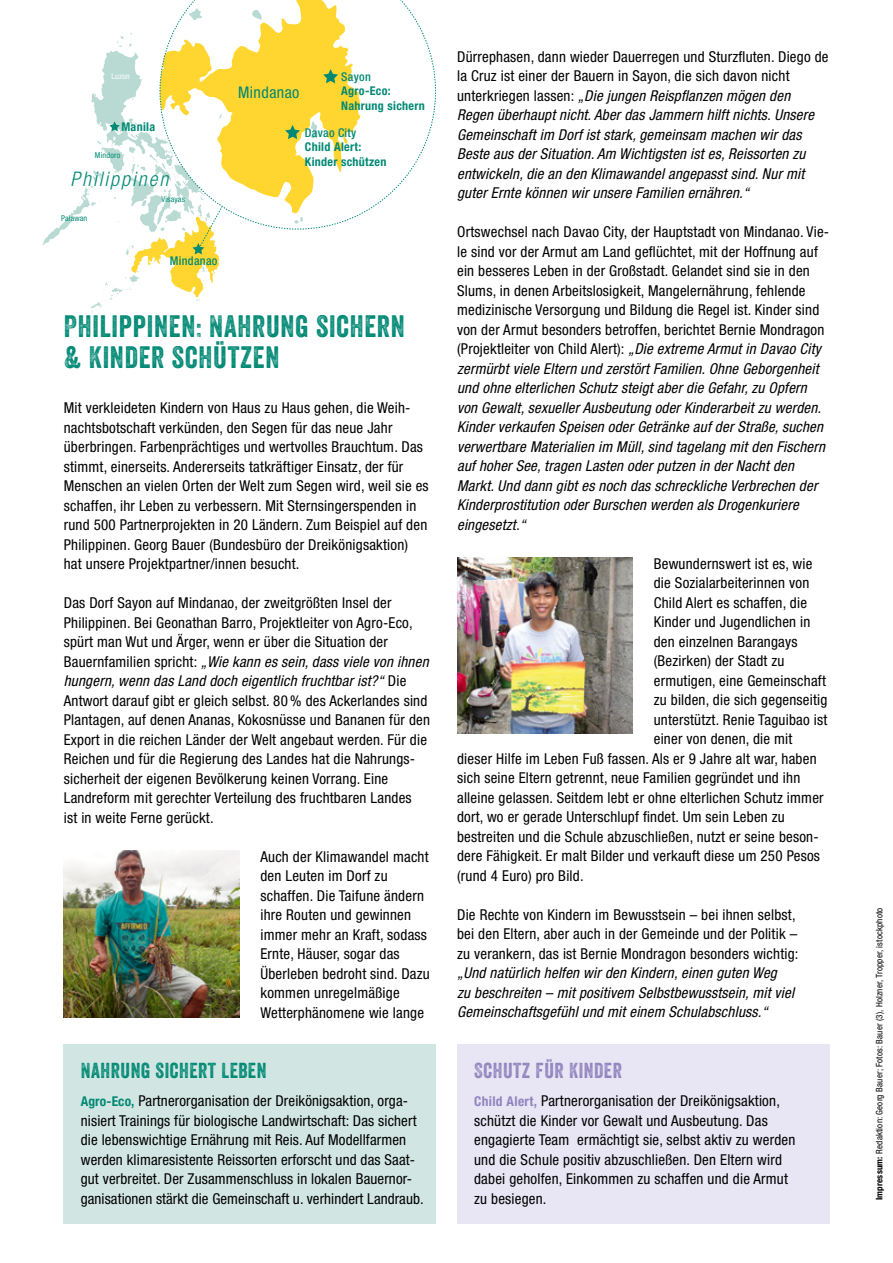
<style>
.page{position:relative;width:893px;height:1263px;background:#fff}
.page>*{position:absolute;margin:0;border:0;box-sizing:border-box;transform-origin:0 0}
.t1{font:30px/31.5px "Veneer Two";letter-spacing:.025em;color:#008974}
.t2{font:21px "Veneer Two";letter-spacing:.025em;color:#008974}
.t3{font:21px "Veneer Two";letter-spacing:.025em;color:#9184be}
.t4{font:italic 300 condensed 20.1px "Helvetica Neue LT Std";letter-spacing:.1em;color:#008974}
.t5{font:condensed 16.05px "Helvetica Neue LT Std";letter-spacing:.025em;color:#008974}
.t6{font:condensed 15px/19.5px "Helvetica Neue LT Std";letter-spacing:.015em;color:#000}
.t7{font:italic condensed 15px/19.5px "Helvetica Neue LT Std";letter-spacing:.015em;color:#000}
.t8{font:700 condensed 12px/14.5px "Helvetica Neue LT Std";letter-spacing:.025em;color:#008974}
.t9{font:500 condensed 12px "Helvetica Neue LT Std";letter-spacing:.025em;color:#008974}
.t10{font:condensed 9px "Helvetica Neue LT Std";letter-spacing:.02em;color:#000}
.t11{font:condensed 8.1px "Helvetica Neue LT Std";letter-spacing:.025em;color:#008974}
.t12{font:condensed 8.1px "Helvetica Neue LT Std";letter-spacing:.025em;color:#fff}
.s1{font-style:italic}
.s2{font-weight:700;font-size:13.5px;color:#008974}
.s3{font-style:normal}
.s4{font-weight:700;font-size:13.5px;color:#9184be}
.s5{font-weight:700}
</style>
<div class="page">
<svg style="left:361px;top:0;width:75px;height:214px"></svg>
<svg style="left:43px;top:0;width:318px;height:313px"></svg>
<div style="left:457px;top:1044px;width:372px;height:180px;background:#e8e6f4"></div>
<div style="left:64px;top:1044px;width:372px;height:180px;background:#d1e6e2"></div>
<img style="left:457px;top:557px;width:175px;height:176px">
<img style="left:64px;top:850px;width:175px;height:167px">
<p class="t12" style="left:111px;top:71px;width:20px">Luzon</p>
<p class="t8" style="left:121px;top:119px;width:35px">Manila</p>
<p class="t11" style="left:95px;top:151px;width:27px">Mindoro</p>
<h3 class="t4" style="left:70px;top:167px;width:99px">Philippinen</h3>
<p class="t11" style="left:61px;top:213px;width:28px">Palawan</p>
<p class="t11" style="left:161px;top:194px;width:25px">Visayas</p>
<p class="t9" style="left:170px;top:253px;width:49px">Mindanao</p>
<p class="t9" style="left:341px;top:69px;width:31px">Sayon</p>
<p class="t8" style="left:341px;top:83px;width:85px">Agro-Eco:<br>Nahrung sichern</p>
<p class="t9" style="left:305px;top:125px;width:53px">Davao City</p>
<p class="t8" style="left:305px;top:139px;width:83px">Child Alert:<br>Kinder schützen</p>
<p class="t5" style="left:238px;top:83px;width:63px">Mindanao</p>
<h1 class="t1" style="left:64px;top:310px;width:343px">PHILIPPINEN: NAHRUNG SICHERN &amp; KINDER SCHÜTZEN</h1>
<p class="t6" style="left:64px;top:398px;width:366px">Mit verkleideten Kindern von Haus zu Haus gehen, die Weih&shy;nachtsbotschaft verkünden, den Segen für das neue Jahr überbringen. Farbenprächtiges und wertvolles Brauchtum. Das stimmt, einerseits. Andererseits tatkräftiger Einsatz, der für Menschen an vielen Orten der Welt zum Segen wird, weil sie es schaffen, ihr Leben zu verbessern. Mit Sternsingerspenden in rund 500 Partnerprojekten in 20 Ländern. Zum Beispiel auf den Philippinen. Georg Bauer (Bundesbüro der Dreikönigsaktion) hat unsere Projektpartner/innen besucht.</p>
<p class="t6" style="left:64px;top:593px;width:368px">Das Dorf Sayon auf Mindanao, der zweitgrößten Insel der Philippinen. Bei Geonathan Barro, Projektleiter von Agro-Eco, spürt man Wut und Ärger, wenn er über die Situation der Bauernfamilien spricht: <span class="s1">„Wie kann es sein, dass viele von ihnen hungern, wenn das Land doch eigentlich fruchtbar ist?“</span> Die Antwort darauf gibt er gleich selbst. 80 % des Ackerlandes sind Plantagen, auf denen Ananas, Kokosnüsse und Bananen für den Export in die reichen Länder der Welt angebaut werden. Für die Reichen und für die Regierung des Landes hat die Nahrungs&shy;sicherheit der eigenen Bevölkerung keinen Vorrang. Eine Landreform mit gerechter Verteilung des fruchtbaren Landes<br>ist in weite Ferne gerückt.</p>
<p class="t6" style="left:260px;top:846px;width:171px">Auch der Klimawandel macht den Leuten im Dorf zu schaffen. Die Taifune ändern ihre Routen und gewinnen immer mehr an Kraft, sodass<br>Ernte, Häuser, sogar das<br>Überleben bedroht sind. Dazu kommen unregelmäßige<br>Wetterphänomene wie lange</p>
<h2 class="t2" style="left:81px;top:1057px;width:187px">NAHRUNG SICHERT LEBEN</h2>
<p class="t6" style="left:81px;top:1091px;width:344px"><span class="s2">Agro-Eco,</span> Partnerorganisation der Dreikönigsaktion, orga&shy;nisiert Trainings für biologische Landwirtschaft: Das sichert die lebenswichtige Ernährung mit Reis. Auf Modellfarmen werden klimaresistente Reissorten erforscht und das Saat&shy;gut verbreitet. Der Zusammenschluss in lokalen Bauernor&shy;ganisationen stärkt die Gemeinschaft u. verhindert Landraub.</p>
<p class="t7" style="left:457px;top:47px;width:373px"><span class="s3">Dürrephasen, dann wieder Dauerregen und Sturzfluten. Diego de la Cruz ist einer der Bauern in Sayon, die sich davon nicht unterkriegen lassen:</span> „Die jungen Reispflanzen mögen den Regen überhaupt nicht. Aber das Jammern hilft nichts. Unsere Gemeinschaft im Dorf ist stark, gemeinsam machen wir das Beste aus der Situation. Am Wichtigsten ist es, Reissorten zu entwickeln, die an den Klimawandel angepasst sind. Nur mit guter Ernte können wir unsere Familien ernähren.“</p>
<p class="t7" style="left:457px;top:223px;width:374px"><span class="s3">Ortswechsel nach Davao City, der Hauptstadt von Mindanao. Vie&shy;le sind vor der Armut am Land geflüchtet, mit der Hoffnung auf ein besseres Leben in der Großstadt. Gelandet sind sie in den Slums, in denen Arbeitslosigkeit, Mangelernährung, fehlende medizinische Versorgung und Bildung die Regel ist. Kinder sind von der Armut besonders betroffen, berichtet Bernie Mondragon (Projektleiter von Child Alert):</span> „Die extreme Armut in Davao City zermürbt viele Eltern und zerstört Familien. Ohne Geborgenheit und ohne elterlichen Schutz steigt aber die Gefahr, zu Opfern von Gewalt, sexueller Ausbeutung oder Kinderarbeit zu werden.<br>Kinder verkaufen Speisen oder Getränke auf der Straße, suchen verwertbare Materialien im Müll, sind tagelang mit den Fischern auf hoher See, tragen Lasten oder putzen in der Nacht den Markt. Und dann gibt es noch das schreckliche Verbrechen der Kinderprostitution oder Burschen werden als Drogenkuriere eingesetzt.“</p>
<p class="t6" style="left:654px;top:554px;width:160px">Bewundernswert ist es, wie</p>
<p class="t6" style="left:654px;top:573px;width:157px">die Sozialarbeiterinnen von</p>
<p class="t6" style="left:654px;top:593px;width:155px">Child Alert es schaffen, die</p>
<p class="t6" style="left:654px;top:612px;width:158px">Kinder und Jugendlichen in</p>
<p class="t6" style="left:654px;top:632px;width:145px">den einzelnen Barangays</p>
<p class="t6" style="left:654px;top:651px;width:132px">(Bezirken) der Stadt zu</p>
<p class="t6" style="left:654px;top:671px;width:174px">ermutigen, eine Gemeinschaft</p>
<p class="t6" style="left:654px;top:690px;width:175px">zu bilden, die sich gegenseitig</p>
<p class="t6" style="left:654px;top:710px;width:175px">unterstützt. Renie Taguibao ist</p>
<p class="t6" style="left:654px;top:729px;width:140px">einer von denen, die mit</p>
<p class="t6" style="left:457px;top:749px;width:361px">dieser Hilfe im Leben Fuß fassen. Als er 9 Jahre alt war, haben</p>
<p class="t6" style="left:457px;top:768px;width:345px">sich seine Eltern getrennt, neue Familien gegründet und ihn</p>
<p class="t6" style="left:457px;top:788px;width:368px">alleine gelassen. Seitdem lebt er ohne elterlichen Schutz immer</p>
<p class="t6" style="left:457px;top:807px;width:329px">dort, wo er gerade Unterschlupf findet. Um sein Leben zu</p>
<p class="t6" style="left:457px;top:827px;width:363px">bestreiten und die Schule abzuschließen, nutzt er seine beson-</p>
<p class="t6" style="left:457px;top:846px;width:364px">dere Fähigkeit. Er malt Bilder und verkauft diese um 250 Pesos</p>
<p class="t6" style="left:457px;top:866px;width:128px">(rund 4 Euro) pro Bild.</p>
<p class="t6" style="left:457px;top:905px;width:343px">Die Rechte von Kindern im Bewusstsein – bei ihnen selbst, bei den Eltern, aber auch in der Gemeinde und der Politik – zu verankern, das ist Bernie Mondragon besonders wichtig:</p>
<p class="t7" style="left:457px;top:964px;width:339px">„Und natürlich helfen wir den Kindern, einen guten Weg<br>zu beschreiten – mit positivem Selbstbewusstsein, mit viel<br>Gemeinschaftsgefühl und mit einem Schulabschluss.“</p>
<h2 class="t3" style="left:474px;top:1057px;width:149px">SCHUTZ FÜR KINDER</h2>
<p class="t6" style="left:474px;top:1091px;width:323px"><span class="s4">Child Alert,</span> Partnerorganisation der Dreikönigsaktion, schützt die Kinder vor Gewalt und Ausbeutung. Das engagierte Team ermächtigt sie, selbst aktiv zu werden und die Schule positiv abzuschließen. Den Eltern wird dabei geholfen, Einkommen zu schaffen und die Armut zu besiegen.</p>
<p class="t10" style="left:874px;top:1200px;width:294px;rotate:-90deg"><span class="s5">Impressum:</span> Redaktion: Georg Bauer; Fotos: Bauer (3), Holzner, Tropper, istockphoto</p>
</div>
